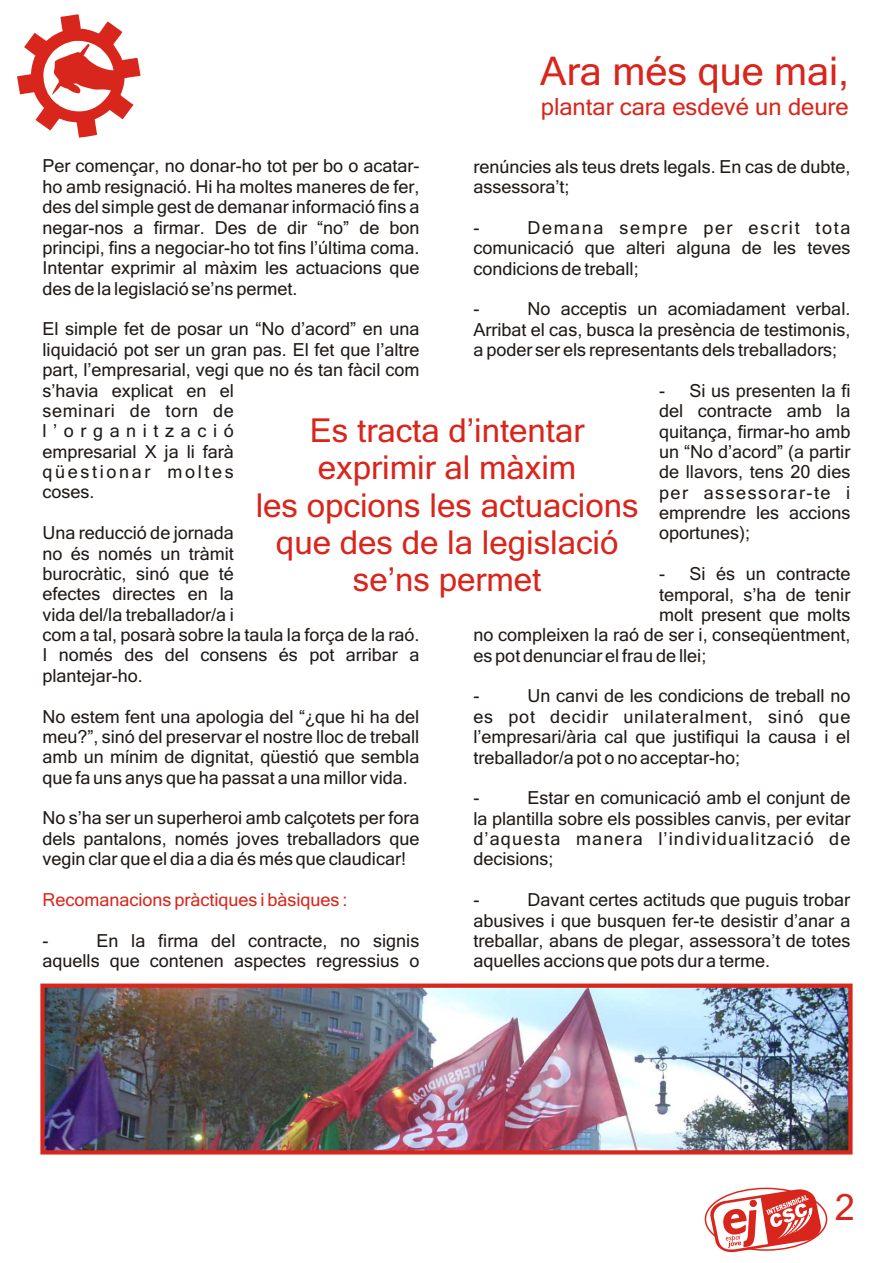
<style>
.page{position:relative;width:893px;height:1263px;background:#fff}
.page>*{position:absolute;margin:0;border:0;box-sizing:border-box;transform-origin:0 0}
.t1{font:39.6px "Microsoft Sans Serif";color:#d9261c}
.t2{font:36px "Microsoft Sans Serif";color:#d9261c}
.t3{font:33px/37.3px "Microsoft Sans Serif";color:#d9261c;text-align:center}
.t4{font:23.7px "Microsoft Sans Serif";color:#d9261c}
.t5{font:18px/20.4px "Microsoft Sans Serif";color:#1f1a17}
.t6{font:18px "Microsoft Sans Serif";letter-spacing:.065em;color:#1f1a17}
.t7{font:18px "Microsoft Sans Serif";letter-spacing:.045em;color:#1f1a17}
.t8{font:18px "Microsoft Sans Serif";color:#d9261c}
.t9{font:18px "Microsoft Sans Serif";letter-spacing:.09em;color:#1f1a17}
.t10{font:18px "Microsoft Sans Serif";letter-spacing:.035em;color:#1f1a17}
.t11{font:18px "Microsoft Sans Serif";letter-spacing:.145em;color:#1f1a17}
.t12{font:18px "Microsoft Sans Serif";letter-spacing:.37em;color:#1f1a17}
</style>
<div class="page">
<svg style="left:709px;top:1188px;width:113px;height:65px"></svg>
<svg style="left:17px;top:14px;width:124px;height:124px"></svg>
<img style="left:45px;top:988px;width:803px;height:161px">
<div style="left:40px;top:983px;width:813px;height:171px;border:4px solid #d9261c"></div>
<h1 class="t1" style="left:540px;top:56px;width:310px">Ara més que mai,</h1>
<h3 class="t4" style="left:541px;top:97px;width:309px">plantar cara esdevé un deure</h3>
<p class="t5" style="left:43px;top:158px;width:378px">Per començar, no donar-ho tot per bo o acatar-</p>
<p class="t5" style="left:473px;top:158px;width:378px">renúncies als teus drets legals. En cas de dubte,</p>
<p class="t5" style="left:43px;top:178px;width:378px">ho amb resignació. Hi ha moltes maneres de fer,</p>
<p class="t5" style="left:473px;top:178px;width:98px">assessora’t;</p>
<p class="t5" style="left:43px;top:198px;width:378px">des del simple gest de demanar informació fins a negar-nos a firmar. Des de dir “no” de bon</p>
<p class="t5" style="left:473px;top:219px;width:7px">-</p>
<p class="t9" style="left:527px;top:221px;width:324px">Demana sempre per escrit tota</p>
<p class="t5" style="left:43px;top:239px;width:378px">principi, fins a negociar-ho tot fins l’última coma.</p>
<p class="t5" style="left:473px;top:239px;width:378px">comunicació que alteri alguna de les teves</p>
<p class="t5" style="left:43px;top:259px;width:378px">Intentar exprimir al màxim les actuacions que</p>
<p class="t5" style="left:473px;top:260px;width:167px">condicions de treball;</p>
<p class="t5" style="left:43px;top:280px;width:257px">des de la legislació se’ns permet.</p>
<p class="t5" style="left:473px;top:300px;width:7px">-</p>
<p class="t5" style="left:527px;top:300px;width:324px">No acceptis un acomiadament verbal.</p>
<p class="t5" style="left:42px;top:321px;width:378px">El simple fet de posar un “No d’acord” en una</p>
<p class="t5" style="left:473px;top:321px;width:378px">Arribat el cas, busca la presència de testimonis,</p>
<p class="t5" style="left:42px;top:341px;width:378px">liquidació pot ser un gran pas. El fet que l’altre</p>
<p class="t5" style="left:473px;top:341px;width:365px">a poder ser els representants dels treballadors;</p>
<p class="t5" style="left:42px;top:361px;width:378px">part, l’empresarial, vegi que no és tan fàcil com s’havia explicat en el</p>
<p class="t5" style="left:659px;top:382px;width:193px">- Si us presenten la fi</p>
<p class="t10" style="left:42px;top:404px;width:193px">seminari de torn de</p>
<p class="t5" style="left:659px;top:402px;width:193px">del contracte amb la</p>
<p class="t12" style="left:42px;top:424px;width:193px">l’organització</p>
<p class="t5" style="left:659px;top:423px;width:193px">quitança, firmar-ho amb</p>
<p class="t5" style="left:42px;top:443px;width:193px">empresarial X ja li farà</p>
<p class="t5" style="left:659px;top:443px;width:193px">un “No d’acord” (a partir</p>
<p class="t11" style="left:42px;top:465px;width:193px">qüestionar moltes</p>
<p class="t5" style="left:659px;top:463px;width:193px">de llavors, tens 20 dies</p>
<p class="t5" style="left:42px;top:484px;width:54px">coses.</p>
<p class="t5" style="left:659px;top:484px;width:193px">per assessorar-te i emprendre les accions</p>
<p class="t5" style="left:42px;top:524px;width:193px">Una reducció de jornada</p>
<p class="t5" style="left:659px;top:525px;width:93px">oportunes);</p>
<p class="t5" style="left:42px;top:545px;width:193px">no és només un tràmit burocràtic, sinó que té</p>
<h3 class="t3" style="left:256px;top:415px;width:384px">Es tracta d’intentar exprimir al màxim<br>les opcions les actuacions que des de la legislació se’ns permet</h3>
<p class="t5" style="left:659px;top:565px;width:193px">- Si és un contracte</p>
<p class="t5" style="left:42px;top:585px;width:193px">efectes directes en la</p>
<p class="t5" style="left:659px;top:586px;width:193px">temporal, s’ha de tenir</p>
<p class="t5" style="left:42px;top:606px;width:193px">vida del/la treballador/a i</p>
<p class="t5" style="left:659px;top:606px;width:193px">molt present que molts</p>
<p class="t5" style="left:42px;top:626px;width:378px">com a tal, posarà sobre la taula la força de la raó.</p>
<p class="t5" style="left:473px;top:626px;width:378px">no compleixen la raó de ser i, conseqüentment,</p>
<p class="t5" style="left:42px;top:646px;width:378px">I només des del consens és pot arribar a</p>
<p class="t5" style="left:473px;top:647px;width:234px">es pot denunciar el frau de llei;</p>
<p class="t5" style="left:42px;top:667px;width:102px">plantejar-ho.</p>
<p class="t5" style="left:473px;top:688px;width:7px">-</p>
<p class="t5" style="left:527px;top:688px;width:324px">Un canvi de les condicions de treball no</p>
<p class="t5" style="left:42px;top:708px;width:378px">No estem fent una apologia del “¿que hi ha del</p>
<p class="t7" style="left:473px;top:710px;width:378px">es pot decidir unilateralment, sinó que</p>
<p class="t5" style="left:42px;top:728px;width:378px">meu?”, sinó del preservar el nostre lloc de treball</p>
<p class="t5" style="left:473px;top:728px;width:378px">l’empresari/ària cal que justifiqui la causa i el</p>
<p class="t5" style="left:42px;top:748px;width:378px">amb un mínim de dignitat, qüestió que sembla</p>
<p class="t5" style="left:473px;top:749px;width:268px">treballador/a pot o no acceptar-ho;</p>
<p class="t5" style="left:42px;top:769px;width:367px">que fa uns anys que ha passat a una millor vida.</p>
<p class="t5" style="left:473px;top:789px;width:7px">-</p>
<p class="t5" style="left:527px;top:789px;width:324px">Estar en comunicació amb el conjunt de</p>
<p class="t5" style="left:42px;top:809px;width:378px">No s’ha ser un superheroi amb calçotets per fora</p>
<p class="t5" style="left:473px;top:810px;width:378px">la plantilla sobre els possibles canvis, per evitar</p>
<p class="t5" style="left:42px;top:830px;width:378px">dels pantalons, només joves treballadors que</p>
<p class="t6" style="left:473px;top:832px;width:378px">d’aquesta manera l’individualització de</p>
<p class="t5" style="left:42px;top:850px;width:365px">vegin clar que el dia a dia és més que claudicar!</p>
<p class="t5" style="left:473px;top:851px;width:82px">decisions;</p>
<p class="t5" style="left:473px;top:891px;width:7px">-</p>
<p class="t8" style="left:42px;top:893px;width:307px">Recomanacions pràctiques i bàsiques :</p>
<p class="t5" style="left:473px;top:891px;width:378px;text-align:right">Davant certes actituds que puguis trobar abusives i que busquen fer-te desistir d’anar a</p>
<p class="t5" style="left:42px;top:932px;width:7px">-</p>
<p class="t5" style="left:96px;top:932px;width:324px">En la firma del contracte, no signis</p>
<p class="t5" style="left:473px;top:932px;width:378px">treballar, abans de plegar, assessora’t de totes</p>
<p class="t5" style="left:42px;top:952px;width:378px">aquells que contenen aspectes regressius o</p>
<p class="t5" style="left:473px;top:952px;width:298px">aquelles accions que pots dur a terme.</p>
<h2 class="t2" style="left:835px;top:1194px;width:22px">2</h2>
</div>
